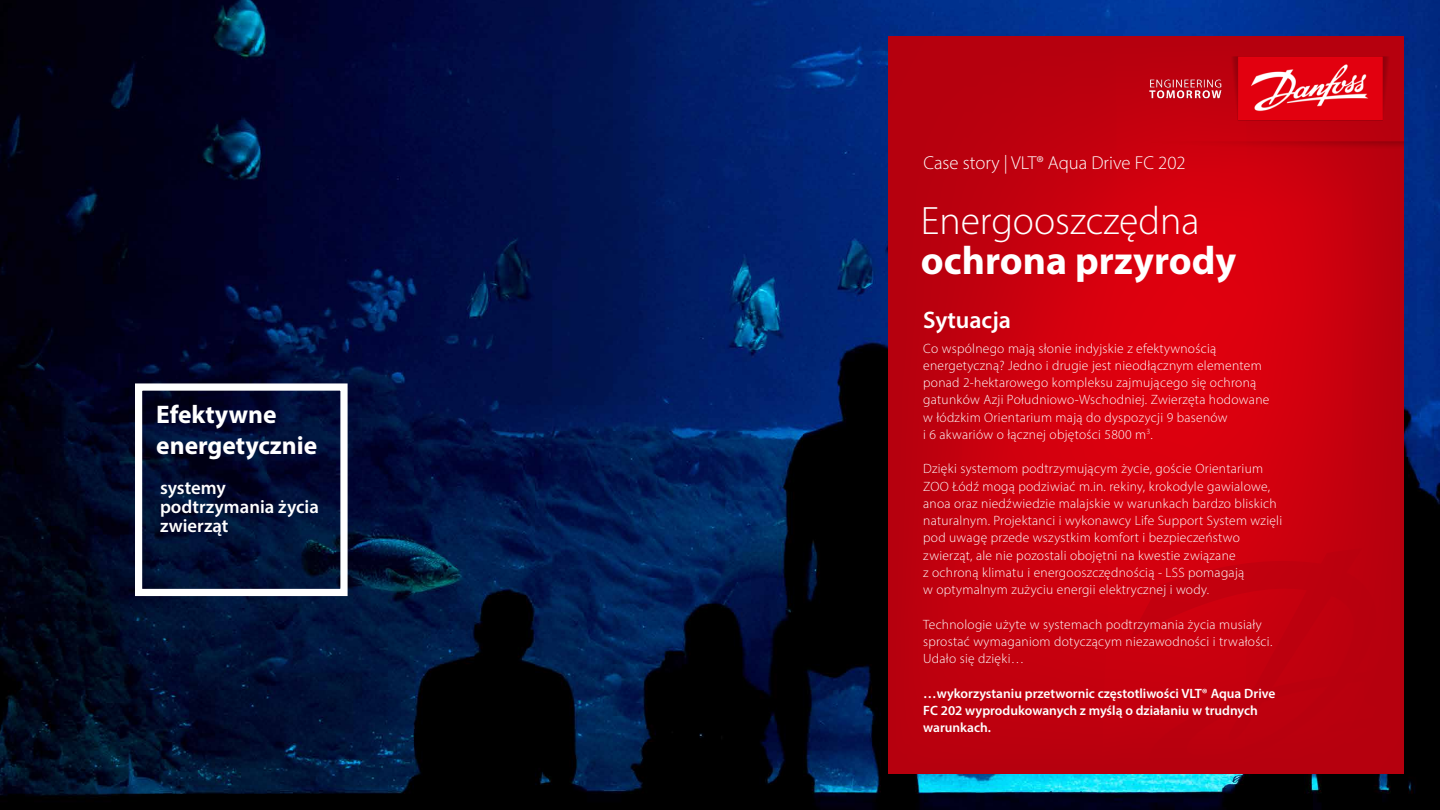
<style>
.page{position:relative;width:1440px;height:810px;background:#fff}
.page>*{position:absolute;margin:0;border:0;box-sizing:border-box;transform-origin:0 0}
.t1{font:300 39.75px "Myriad Pro";color:#fff}
.t2{font:700 39.75px "Myriad Pro";color:#fff}
.t3{font:700 25.5px/30.6px "Myriad Pro";color:#fff}
.t4{font:600 24px "Myriad Pro";color:#fff}
.t5{font:600 18.75px/18.8px "Myriad Pro";color:#fff}
.t6{font:300 18.75px "Myriad Pro";color:#fff}
.t7{font:300 13.5px/17.2px "Myriad Pro";letter-spacing:.02em;color:#fff}
.t8{font:600 13.5px/17.2px "Myriad Pro";color:#fff}
</style>
<div class="page">
<img style="left:0;top:0;width:1440px;height:810px">
<img style="left:889px;top:36px;width:515px;height:738px">
<svg style="left:1130px;top:548px;width:274px;height:226px;background:#bf000e"></svg>
<img style="left:1130px;top:36px;width:274px;height:117px">
<div style="left:135px;top:383px;width:213px;height:213px;border:7px solid #fff"></div>
<h2 class="t3" style="left:156px;top:399px;width:163px">Efektywne energetycznie</h2>
<h3 class="t5" style="left:160px;top:478px;width:160px">systemy podtrzymania życia zwierząt</h3>
<h3 class="t6" style="left:923px;top:152px;width:264px">Case story | VLT® Aqua Drive FC 202</h3>
<h1 class="t1" style="left:921px;top:197px;width:280px">Energooszczędna</h1>
<h1 class="t2" style="left:921px;top:234px;width:317px">ochrona przyrody</h1>
<h3 class="t4" style="left:923px;top:304px;width:89px">Sytuacja</h3>
<p class="t7" style="left:923px;top:339px;width:348px">Co wspólnego mają słonie indyjskie z efektywnością energetyczną? Jedno i drugie jest nieodłącznym elementem ponad 2-hektarowego kompleksu zajmującego się ochroną gatunków Azji Południowo-Wschodniej. Zwierzęta hodowane w łódzkim Orientarium mają do dyspozycji 9 basenów<br>i 6 akwariów o łącznej objętości 5800 m<sup>3</sup>.</p>
<p class="t7" style="left:923px;top:460px;width:361px">Dzięki systemom podtrzymującym życie, goście Orientarium ZOO Łódź mogą podziwiać m.in. rekiny, krokodyle gawialowe, anoa oraz niedźwiedzie malajskie w warunkach bardzo bliskich naturalnym. Projektanci i wykonawcy Life Support System wzięli pod uwagę przede wszystkim komfort i bezpieczeństwo zwierząt, ale nie pozostali obojętni na kwestie związane<br>z ochroną klimatu i energooszczędnością - LSS pomagają<br>w optymalnym zużyciu energii elektrycznej i wody.</p>
<p class="t7" style="left:923px;top:615px;width:351px">Technologie użyte w systemach podtrzymania życia musiały sprostać wymaganiom dotyczącym niezawodności i trwałości.<br>Udało się dzięki…</p>
<p class="t8" style="left:923px;top:684px;width:354px">…wykorzystaniu przetwornic częstotliwości VLT® Aqua Drive<br>FC 202 wyprodukowanych z myślą o działaniu w trudnych warunkach.</p>
</div>
